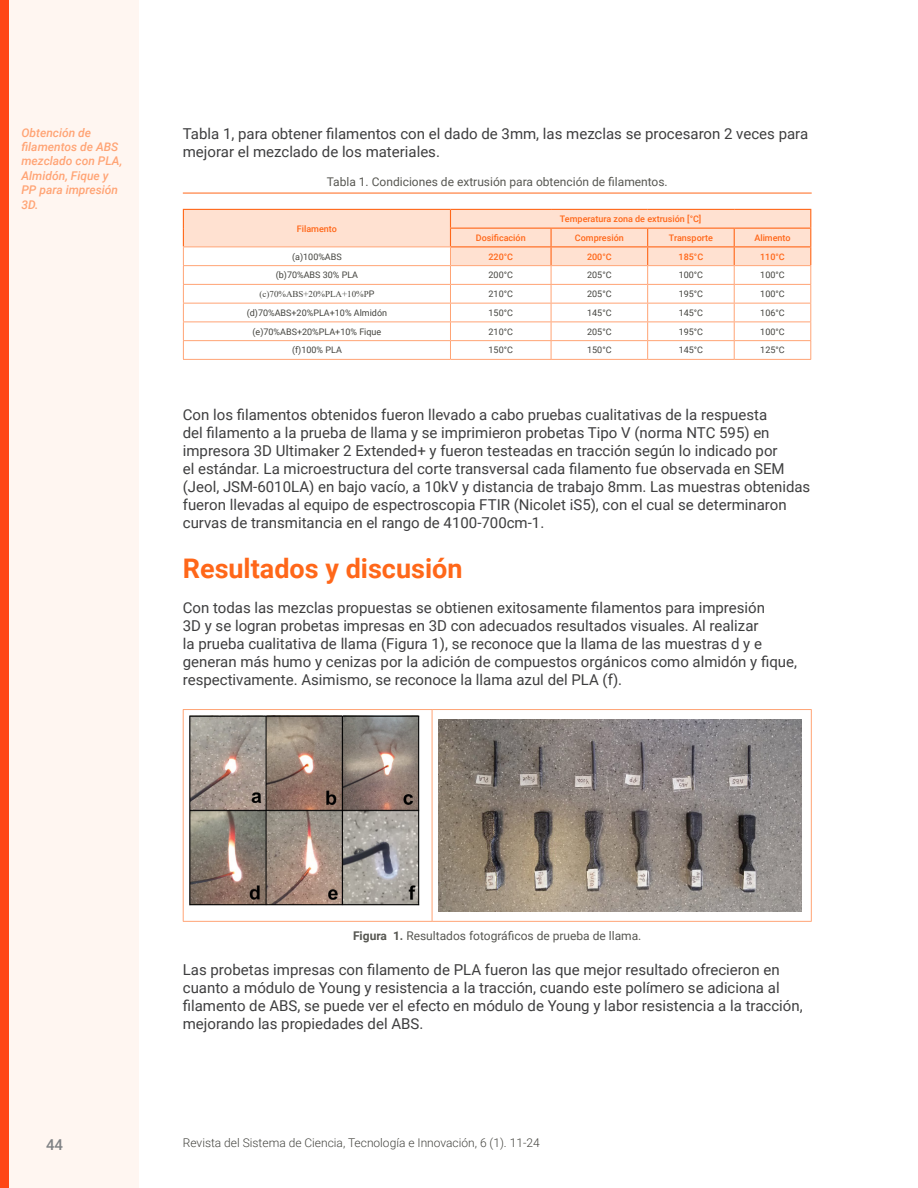
<style>
.page{position:relative;width:918px;height:1188px;background:#fff}
.page>*{position:absolute;margin:0;border:0;box-sizing:border-box;transform-origin:0 0}
.Título_cuerpo{font:700 27px "Roboto";color:#ff6719}
.Cuerpo_texto{font:15px/18px "Roboto";color:#3e3e3f}
.Cuerpo_sin_sangría{font:15px/18px "Roboto";color:#3e3e3f}
.t1{font:500 15px "Roboto";color:#808285}
.Viñeta_texto_pagina{font:italic 500 12px/14.4px "Roboto";color:#ffa475}
.t2{font:300 12px "Roboto";color:#44443f}
.Tabla{font:12px "Roboto";color:#575752}
.Fuente{font:12px "Roboto";color:#575752}
.Cuerpo_tabla{font:9px "Roboto";color:#44443f}
.Cabeza_texto{font:500 9px "Roboto";color:#ff6719}
.Cuerpo_tabla-2{font:9px "Times New Roman";color:#44443f}
.s1{font-family:"Roboto"}
.s2{font-weight:700}
</style>
<div class="page">
<div style="left:0;top:0;width:139px;height:1188px;background:#fff6f1"></div>
<div style="left:0;top:0;width:9px;height:1188px;background:#ff4616"></div>
<hr style="left:183px;top:193px;width:629px;height:1px;background:#ff6719">
<hr style="left:183px;top:359px;width:267px;height:1px;background:#ffa475">
<hr style="left:450px;top:359px;width:101px;height:1px;background:#ffa475">
<hr style="left:551px;top:359px;width:97px;height:1px;background:#ffa475">
<hr style="left:648px;top:359px;width:86px;height:1px;background:#ffa475">
<hr style="left:734px;top:359px;width:77px;height:1px;background:#ffa475">
<svg style="left:183px;top:209px;width:628px;height:150px"></svg>
<svg style="left:184px;top:710px;width:627px;height:211px"></svg>
<hr style="left:183px;top:709px;width:249px;height:1px;background:#ffa475">
<hr style="left:183px;top:710px;width:1px;height:211px;background:#ffa475">
<hr style="left:432px;top:709px;width:380px;height:1px;background:#ffa475">
<hr style="left:432px;top:710px;width:1px;height:211px;background:#ffa475">
<hr style="left:811px;top:710px;width:1px;height:211px;background:#ffa475">
<hr style="left:183px;top:921px;width:249px;height:1px;background:#ffa475">
<hr style="left:432px;top:921px;width:380px;height:1px;background:#ffa475">
<img style="left:189px;top:716px;width:237px;height:199px">
<img style="left:438px;top:720px;width:364px;height:191px">
<p class="Viñeta_texto_pagina" style="left:21px;top:125px;width:102px">Obtención de filamentos de ABS mezclado con PLA,<br>Almidón, Fique y<br>PP para impresión<br>3D.</p>
<p class="Cuerpo_sin_sangría" style="left:183px;top:124px;width:627px">Tabla 1, para obtener filamentos con el dado de 3mm, las mezclas se procesaron 2 veces para mejorar el mezclado de los materiales.</p>
<p class="Tabla" style="left:327px;top:173px;width:343px">Tabla 1. Condiciones de extrusión para obtención de filamentos.</p>
<p class="Cabeza_texto" style="left:297px;top:222px;width:42px">Filamento</p>
<p class="Cabeza_texto" style="left:560px;top:213px;width:143px">Temperatura zona de extrusión [°C]</p>
<p class="Cabeza_texto" style="left:476px;top:231px;width:51px">Dosificación</p>
<p class="Cabeza_texto" style="left:575px;top:231px;width:50px">Compresión</p>
<p class="Cabeza_texto" style="left:669px;top:231px;width:46px">Transporte</p>
<p class="Cabeza_texto" style="left:754px;top:231px;width:38px">Alimento</p>
<p class="Cuerpo_tabla" style="left:292px;top:250px;width:51px">(a)100%ABS</p>
<p class="Cabeza_texto" style="left:488px;top:250px;width:26px">220°C</p>
<p class="Cabeza_texto" style="left:587px;top:250px;width:26px">200°C</p>
<p class="Cabeza_texto" style="left:679px;top:250px;width:26px">185°C</p>
<p class="Cabeza_texto" style="left:760px;top:250px;width:26px">110°C</p>
<p class="Cuerpo_tabla" style="left:276px;top:269px;width:84px">(b)70%ABS 30% PLA</p>
<p class="Cuerpo_tabla" style="left:489px;top:269px;width:26px">200°C</p>
<p class="Cuerpo_tabla" style="left:587px;top:269px;width:26px">205°C</p>
<p class="Cuerpo_tabla" style="left:679px;top:269px;width:26px">100°C</p>
<p class="Cuerpo_tabla" style="left:760px;top:269px;width:26px">100°C</p>
<p class="Cuerpo_tabla-2" style="left:260px;top:288px;width:116px">(c)70%ABS+20%PLA+10%P<span class="s1">P</span></p>
<p class="Cuerpo_tabla" style="left:489px;top:288px;width:26px">210°C</p>
<p class="Cuerpo_tabla" style="left:587px;top:288px;width:26px">205°C</p>
<p class="Cuerpo_tabla" style="left:679px;top:288px;width:26px">195°C</p>
<p class="Cuerpo_tabla" style="left:760px;top:288px;width:26px">100°C</p>
<p class="Cuerpo_tabla" style="left:247px;top:306px;width:142px">(d)70%ABS+20%PLA+10% Almidón</p>
<p class="Cuerpo_tabla" style="left:489px;top:306px;width:26px">150°C</p>
<p class="Cuerpo_tabla" style="left:587px;top:306px;width:26px">145°C</p>
<p class="Cuerpo_tabla" style="left:679px;top:306px;width:26px">145°C</p>
<p class="Cuerpo_tabla" style="left:760px;top:306px;width:26px">106°C</p>
<p class="Cuerpo_tabla" style="left:253px;top:325px;width:130px">(e)70%ABS+20%PLA+10% Fique</p>
<p class="Cuerpo_tabla" style="left:489px;top:325px;width:26px">210°C</p>
<p class="Cuerpo_tabla" style="left:587px;top:325px;width:26px">205°C</p>
<p class="Cuerpo_tabla" style="left:679px;top:325px;width:26px">195°C</p>
<p class="Cuerpo_tabla" style="left:760px;top:325px;width:26px">100°C</p>
<p class="Cuerpo_tabla" style="left:292px;top:344px;width:51px">(f)100% PLA</p>
<p class="Cuerpo_tabla" style="left:489px;top:344px;width:26px">150°C</p>
<p class="Cuerpo_tabla" style="left:587px;top:344px;width:26px">150°C</p>
<p class="Cuerpo_tabla" style="left:679px;top:344px;width:26px">145°C</p>
<p class="Cuerpo_tabla" style="left:760px;top:344px;width:26px">125°C</p>
<p class="Cuerpo_texto" style="left:183px;top:405px;width:629px">Con los filamentos obtenidos fueron llevado a cabo pruebas cualitativas de la respuesta<br>del filamento a la prueba de llama y se imprimieron probetas Tipo V (norma NTC 595) en impresora 3D Ultimaker 2 Extended+ y fueron testeadas en tracción según lo indicado por<br>el estándar. La microestructura del corte transversal cada filamento fue observada en SEM (Jeol, JSM-6010LA) en bajo vacío, a 10kV y distancia de trabajo 8mm. Las muestras obtenidas fueron llevadas al equipo de espectroscopia FTIR (Nicolet iS5), con el cual se determinaron curvas de transmitancia en el rango de 4100-700cm-1.</p>
<p class="Título_cuerpo" style="left:183px;top:550px;width:281px">Resultados y discusión</p>
<p class="Cuerpo_sin_sangría" style="left:183px;top:598px;width:616px">Con todas las mezclas propuestas se obtienen exitosamente filamentos para impresión<br>3D y se logran probetas impresas en 3D con adecuados resultados visuales. Al realizar<br>la prueba cualitativa de llama (Figura 1), se reconoce que la llama de las muestras d y e generan más humo y cenizas por la adición de compuestos orgánicos como almidón y fique, respectivamente. Asimismo, se reconoce la llama azul del PLA (f).</p>
<p class="Fuente" style="left:353px;top:927px;width:290px"><span class="s2">Figura 1.</span> Resultados fotográficos de prueba de llama.</p>
<p class="Cuerpo_texto" style="left:183px;top:960px;width:621px">Las probetas impresas con filamento de PLA fueron las que mejor resultado ofrecieron en cuanto a módulo de Young y resistencia a la tracción, cuando este polímero se adiciona al filamento de ABS, se puede ver el efecto en módulo de Young y labor resistencia a la tracción, mejorando las propiedades del ABS.</p>
<p class="t1" style="left:46px;top:1134px;width:19px">44</p>
<p class="t2" style="left:183px;top:1135px;width:358px">Revista del Sistema de Ciencia, Tecnología e Innovación, 6 (1). 11-24</p>
</div>
